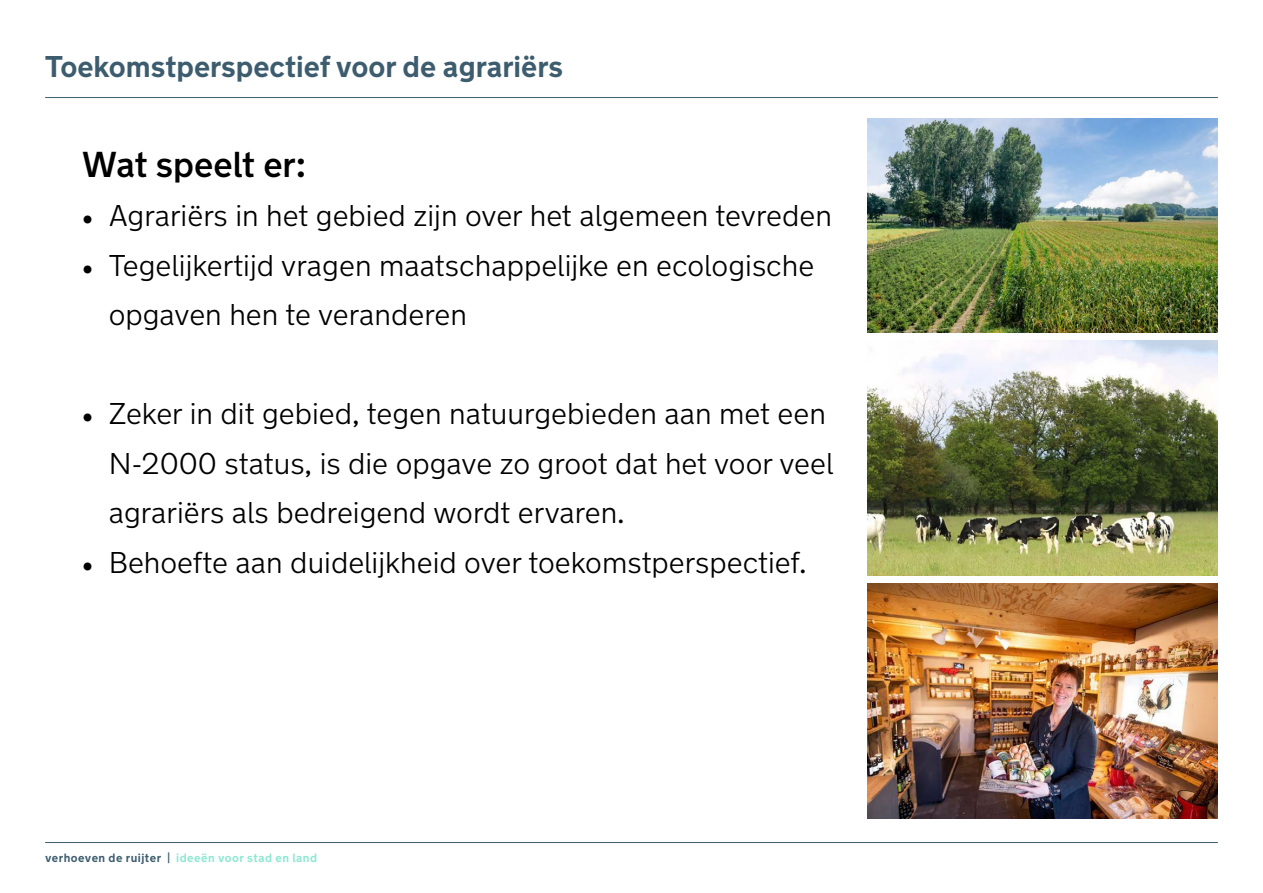
<style>
.page{position:relative;width:1263px;height:893px;background:#fff}
.page>*{position:absolute;margin:0;border:0;box-sizing:border-box;transform-origin:0 0}
.t1{font:500 36px "New Transport";color:#000}
.t2{font:300 30px/49.5px "New Transport";color:#000}
.t3{font:700 30px "New Transport";color:#3d5d6f}
.t4{font:700 12px "New Transport";letter-spacing:.04em;color:#8ee7d4}
.s1{font-family:"Minion Pro";font-weight:400}
.s2{color:#3d5d6f}
</style>
<div class="page">
<hr style="left:45px;top:842px;width:1173px;height:1px;background:#3d5d6f">
<hr style="left:45px;top:97px;width:1173px;height:1px;background:#3d5d6f">
<img style="left:868px;top:119px;width:350px;height:214px">
<img style="left:868px;top:340px;width:350px;height:235px">
<img style="left:868px;top:584px;width:350px;height:235px">
<p class="t3" style="left:45px;top:47px;width:519px">Toekomstperspectief voor de agrariërs</p>
<p class="t1" style="left:82px;top:142px;width:226px">Wat speelt er:</p>
<p class="t2" style="left:82px;top:191px;width:752px"><span class="s1">•</span> Agrariërs in het gebied zijn over het algemeen tevreden</p>
<p class="t2" style="left:109px;top:241px;width:707px;text-indent:-27px"><span class="s1">•</span> Tegelijkertijd vragen maatschappelijke en ecologische opgaven hen te veranderen</p>
<p class="t2" style="left:109px;top:389px;width:726px;text-indent:-27px"><span class="s1">•</span> Zeker in dit gebied, tegen natuurgebieden aan met een<br>N-2000 status, is die opgave zo groot dat het voor veel agrariërs als bedreigend wordt ervaren.</p>
<p class="t2" style="left:82px;top:538px;width:726px"><span class="s1">•</span> Behoefte aan duidelijkheid over toekomstperspectief.</p>
<p class="t4" style="left:45px;top:850px;width:274px"><span class="s2">verhoeven de ruijter |</span> ideeën voor stad en land</p>
</div>
